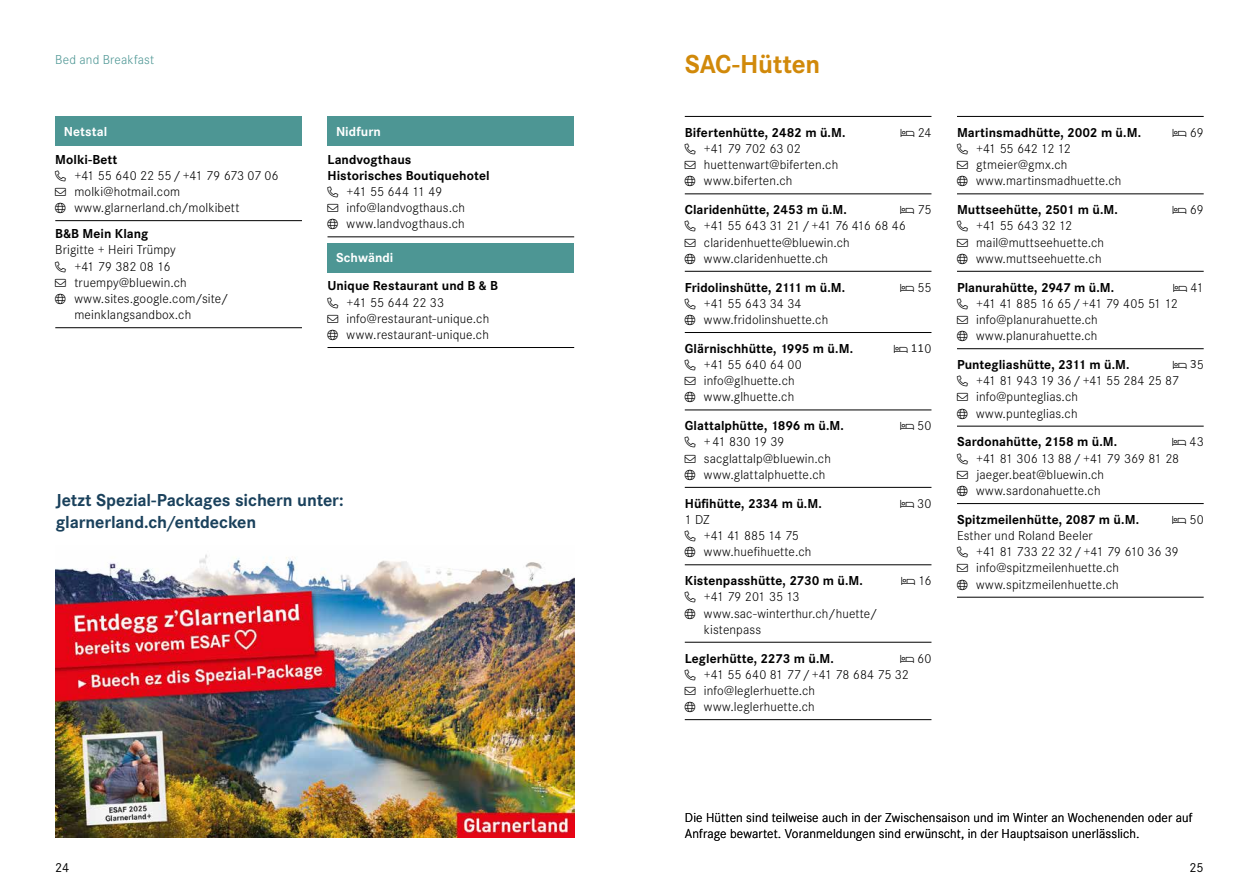
<style>
.page{position:relative;width:1259px;height:893px;background:#fff}
.page>*{position:absolute;margin:0;border:0;box-sizing:border-box;transform-origin:0 0}
.t1{font:700 27px "Corporate S Pro";letter-spacing:-.01em;color:#d1890a}
.t2{font:700 18px/22.5px "Corporate S Pro";letter-spacing:-.005em;color:#1a415c}
.t3{font:300 13.5px/16.2px "Corporate S Pro";letter-spacing:.01em;color:#000}
.t4{font:700 13.5px/16.2px "Corporate S Pro";letter-spacing:.005em;color:#000}
.t5{font:300 13.5px "Corporate S Pro";letter-spacing:-.03em;color:#000}
.t6{font:300 13.5px "Corporate S Pro";letter-spacing:-.01em;color:#000}
.t7{font:300 13.5px "Corporate S Pro";letter-spacing:-.02em;color:#000}
.t8{font:700 13.5px "Corporate S Pro";letter-spacing:.005em;color:#fff}
.t9{font:300 13.5px "Corporate S Pro";letter-spacing:.015em;color:#4d9694}
.t10{font:300 13.5px "Corporate S Pro";letter-spacing:-.015em;color:#000}
.t11{font:300 13.5px "Corporate S Pro";letter-spacing:-.045em;color:#000}
.t12{font:13.5px "Corporate S Pro";color:#000}
</style>
<div class="page">
<div style="left:55px;top:116px;width:247px;height:30px;background:#4d9694"></div>
<hr style="left:55px;top:220px;width:247px;height:1px;background:#000">
<hr style="left:55px;top:327px;width:247px;height:1px;background:#000">
<div style="left:327px;top:116px;width:247px;height:30px;background:#4d9694"></div>
<hr style="left:327px;top:237px;width:247px;height:1px;background:#000">
<div style="left:327px;top:243px;width:247px;height:30px;background:#4d9694"></div>
<hr style="left:327px;top:347px;width:247px;height:1px;background:#000">
<img style="left:55px;top:554px;width:519px;height:284px">
<hr style="left:685px;top:271px;width:246px;height:1px;background:#000">
<hr style="left:685px;top:332px;width:246px;height:1px;background:#000">
<hr style="left:685px;top:410px;width:246px;height:1px;background:#000">
<hr style="left:685px;top:487px;width:246px;height:1px;background:#000">
<hr style="left:685px;top:564px;width:246px;height:1px;background:#000">
<hr style="left:685px;top:642px;width:246px;height:1px;background:#000">
<hr style="left:685px;top:719px;width:246px;height:1px;background:#000">
<hr style="left:685px;top:116px;width:246px;height:1px;background:#000">
<hr style="left:685px;top:194px;width:246px;height:1px;background:#000">
<hr style="left:957px;top:116px;width:246px;height:1px;background:#000">
<hr style="left:957px;top:194px;width:246px;height:1px;background:#000">
<hr style="left:957px;top:271px;width:246px;height:1px;background:#000">
<hr style="left:957px;top:348px;width:246px;height:1px;background:#000">
<hr style="left:957px;top:426px;width:246px;height:1px;background:#000">
<hr style="left:957px;top:503px;width:246px;height:1px;background:#000">
<hr style="left:957px;top:597px;width:246px;height:1px;background:#000">
<p class="t9" style="left:55px;top:50px;width:100px">Bed and Breakfast</p>
<h1 class="t1" style="left:685px;top:43px;width:137px">SAC-Hütten</h1>
<p class="t8" style="left:64px;top:120px;width:45px">Netstal</p>
<p class="t4" style="left:55px;top:150px;width:64px">Molki-Bett</p>
<p class="t3" style="left:74px;top:166px;width:206px">+41 55 640 22 55 / +41 79 673 07 06</p>
<p class="t3" style="left:74px;top:183px;width:166px;text-indent:-19px">→ molki@hotmail.com www.glarnerland.ch/molkibett</p>
<p class="t4" style="left:55px;top:225px;width:95px">B&amp;B Mein Klang</p>
<p class="t3" style="left:74px;top:241px;width:103px;text-indent:-19px">Brigitte + Heiri Trümpy +41 79 382 08 16</p>
<p class="t3" style="left:74px;top:273px;width:155px;text-indent:-19px">→ truempy@bluewin.ch www.sites.google.com/site/ meinklangsandbox.ch</p>
<p class="t8" style="left:336px;top:120px;width:47px">Nidfurn</p>
<p class="t4" style="left:327px;top:150px;width:164px">Landvogthaus<br>Historisches Boutiquehotel</p>
<p class="t10" style="left:347px;top:182px;width:97px">+41 55 644 11 49</p>
<p class="t3" style="left:327px;top:199px;width:139px;text-align:right">→ info@landvogthaus.ch www.landvogthaus.ch</p>
<p class="t8" style="left:336px;top:247px;width:59px">Schwändi</p>
<p class="t4" style="left:327px;top:277px;width:172px">Unique Restaurant und B &amp; B</p>
<p class="t3" style="left:347px;top:293px;width:99px">+41 55 644 22 33</p>
<p class="t3" style="left:327px;top:309px;width:163px;text-align:right">→ info@restaurant-unique.ch www.restaurant-unique.ch</p>
<h2 class="t2" style="left:56px;top:487px;width:289px">Jetzt Spezial-Packages sichern unter: glarnerland.ch/entdecken</h2>
<p class="t4" style="left:685px;top:123px;width:162px">Bifertenhütte, 2482 m ü.M.</p>
<p class="t3" style="left:918px;top:123px;width:15px">24</p>
<p class="t3" style="left:704px;top:140px;width:98px">+41 79 702 63 02</p>
<p class="t3" style="left:704px;top:156px;width:136px;text-indent:-19px">→ huettenwart@biferten.ch www.biferten.ch</p>
<p class="t4" style="left:685px;top:201px;width:164px">Claridenhütte, 2453 m ü.M.</p>
<p class="t3" style="left:917px;top:201px;width:15px">75</p>
<p class="t5" style="left:704px;top:216px;width:203px">+41 55 643 31 21 / +41 76 416 68 46</p>
<p class="t3" style="left:685px;top:233px;width:166px;text-align:center">→ claridenhuette@bluewin.ch www.claridenhuette.ch</p>
<p class="t4" style="left:685px;top:278px;width:162px">Fridolinshütte, 2111 m ü.M.</p>
<p class="t3" style="left:917px;top:278px;width:15px">55</p>
<p class="t3" style="left:704px;top:294px;width:126px">+41 55 643 34 34 www.fridolinshuette.ch</p>
<p class="t4" style="left:685px;top:339px;width:170px">Glärnischhütte, 1995 m ü.M.</p>
<p class="t3" style="left:924px;top:339px;width:9px">0</p>
<p class="t3" style="left:704px;top:356px;width:99px">+41 55 640 64 00</p>
<p class="t3" style="left:685px;top:372px;width:111px;text-align:right">→ info@glhuette.ch www.glhuette.ch</p>
<p class="t4" style="left:685px;top:417px;width:161px">Glattalphütte, 1896 m ü.M.</p>
<p class="t3" style="left:917px;top:417px;width:16px">50</p>
<p class="t3" style="left:704px;top:433px;width:82px">+ 41 830 19 39</p>
<p class="t3" style="left:704px;top:449px;width:128px;text-indent:-19px">→ sacglattalp@bluewin.ch www.glattalphuette.ch</p>
<p class="t4" style="left:685px;top:494px;width:139px">Hüfihütte, 2334 m ü.M.</p>
<p class="t3" style="left:917px;top:494px;width:16px">30</p>
<p class="t3" style="left:704px;top:510px;width:109px;text-indent:-19px">1 DZ<br>+41 41 885 14 75 www.huefihuette.ch</p>
<p class="t4" style="left:685px;top:571px;width:180px">Kistenpasshütte, 2730 m ü.M.</p>
<p class="t3" style="left:918px;top:572px;width:15px">16</p>
<p class="t3" style="left:704px;top:588px;width:175px">+41 79 201 35 13 www.sac-winterthur.ch/huette/ kistenpass</p>
<p class="t4" style="left:685px;top:649px;width:151px">Leglerhütte, 2273 m ü.M.</p>
<p class="t3" style="left:917px;top:649px;width:16px">60</p>
<p class="t3" style="left:704px;top:665px;width:206px">+41 55 640 81 77 / +41 78 684 75 32</p>
<p class="t3" style="left:685px;top:682px;width:132px;text-align:right">→ info@leglerhuette.ch www.leglerhuette.ch</p>
<p class="t4" style="left:957px;top:123px;width:186px">Martinsmadhütte, 2002 m ü.M.</p>
<p class="t3" style="left:1189px;top:123px;width:15px">69</p>
<p class="t11" style="left:976px;top:139px;width:96px">+41 55 642 12 12</p>
<p class="t3" style="left:976px;top:156px;width:147px;text-indent:-19px">→ gtmeier@gmx.ch www.martinsmadhuette.ch</p>
<p class="t4" style="left:957px;top:201px;width:162px">Muttseehütte, 2501 m ü.M.</p>
<p class="t3" style="left:1189px;top:201px;width:15px">69</p>
<p class="t6" style="left:976px;top:216px;width:98px">+41 55 643 32 12</p>
<p class="t3" style="left:957px;top:233px;width:149px;text-align:right">→ mail@muttseehuette.ch www.muttseehuette.ch</p>
<p class="t4" style="left:957px;top:278px;width:159px">Planurahütte, 2947 m ü.M.</p>
<p class="t3" style="left:1190px;top:278px;width:15px">41</p>
<p class="t5" style="left:976px;top:294px;width:203px">+41 41 885 16 65 / +41 79 405 51 12</p>
<p class="t3" style="left:957px;top:311px;width:142px;text-align:right">→ info@planurahuette.ch www.planurahuette.ch</p>
<p class="t4" style="left:957px;top:355px;width:174px">Puntegliashütte, 2311 m ü.M.</p>
<p class="t3" style="left:1190px;top:356px;width:15px">✓5</p>
<p class="t7" style="left:976px;top:371px;width:204px">+41 81 943 19 36 / +41 55 284 25 87</p>
<p class="t3" style="left:957px;top:388px;width:122px;text-align:right">→ info@punteglias.ch www.punteglias.ch</p>
<p class="t4" style="left:957px;top:433px;width:162px">Sardonahütte, 2158 m ü.M.</p>
<p class="t3" style="left:1189px;top:433px;width:16px">43</p>
<p class="t6" style="left:976px;top:449px;width:205px">+41 81 306 13 88 / +41 79 369 81 28</p>
<p class="t3" style="left:957px;top:465px;width:149px;text-align:right">→ jaeger.beat@bluewin.ch www.sardonahuette.ch</p>
<p class="t4" style="left:957px;top:510px;width:184px">Spitzmeilenhütte, 2087 m ü.M.</p>
<p class="t3" style="left:1189px;top:510px;width:16px">50</p>
<p class="t3" style="left:976px;top:527px;width:204px;text-indent:-19px">Esther und Roland Beeler<br>+41 81 733 22 32 / +41 79 610 36 39</p>
<p class="t3" style="left:957px;top:559px;width:163px;text-align:right">→ info@spitzmeilenhuette.ch www.spitzmeilenhuette.ch</p>
<p class="t3" style="left:685px;top:808px;width:509px">Die Hütten sind teilweise auch in der Zwischensaison und im Winter an Wochenenden oder auf<br>Anfrage bewartet. Voranmeldungen sind erwünscht, in der Hauptsaison unerlässlich.</p>
<p class="t12" style="left:55px;top:857px;width:16px">24</p>
<p class="t12" style="left:1189px;top:857px;width:16px">25</p>
</div>
